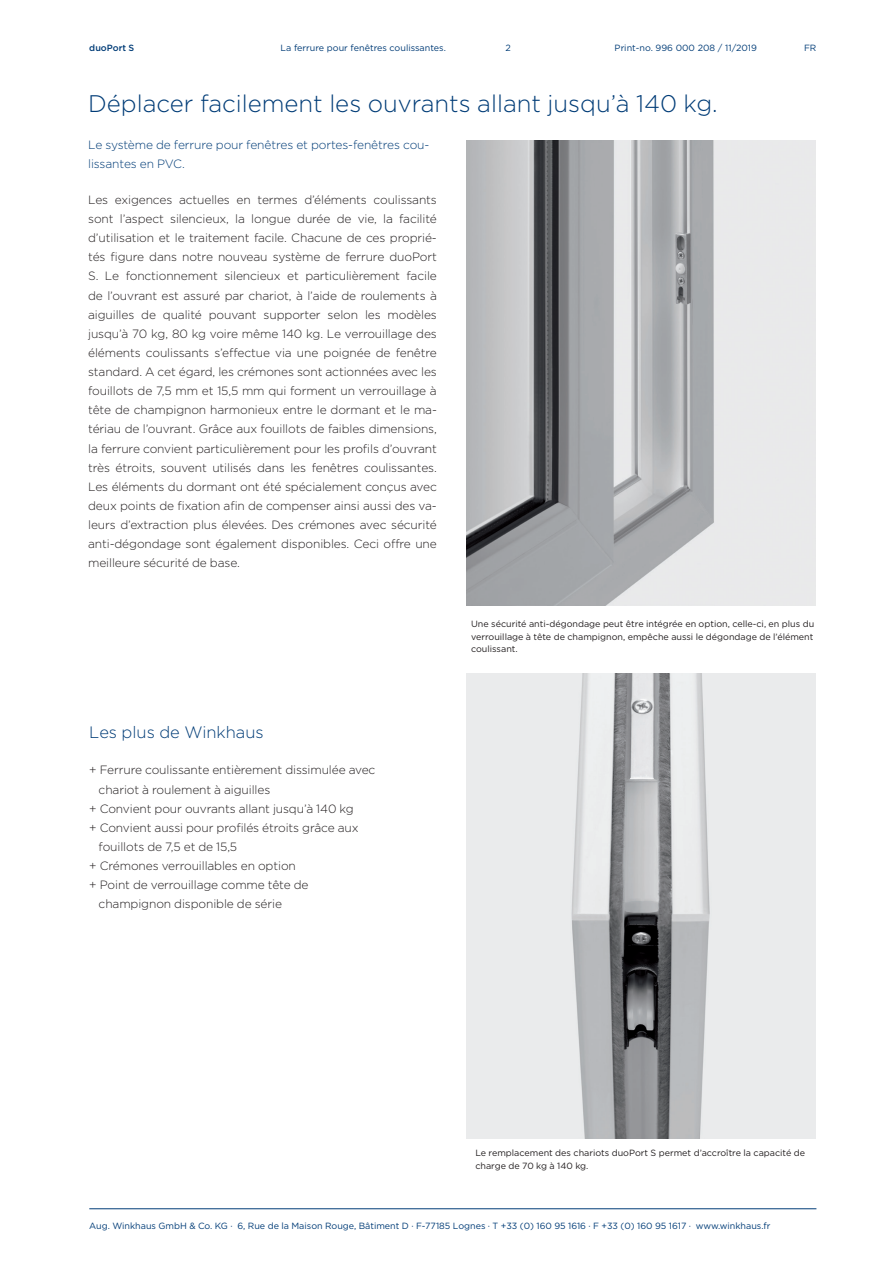
<style>
.page{position:relative;width:893px;height:1263px;background:#fff}
.page>*{position:absolute;margin:0;border:0;box-sizing:border-box;transform-origin:0 0}
.t1{font:300 24px "Gotham";color:#013c77}
.t2{font:300 16.5px "Gotham";color:#013c77}
.t3{font:300 12px/19.2px "Gotham";letter-spacing:-.01em;color:#231f20;text-align:justify}
.t4{font:300 12px/19.2px "Gotham";letter-spacing:-.01em;color:#013c77}
.t5{font:9px/12.8px "Gotham";color:#231f20;text-align:justify}
.t6{font:9px "Gotham";color:#013c77}
.t7{font:500 9px "Gotham";color:#013c77}
</style>
<div class="page">
<img style="left:467px;top:140px;width:348px;height:465px">
<img style="left:467px;top:674px;width:348px;height:465px">
<hr style="left:89px;top:1208px;width:727px;height:1px;background:#013c77">
<p class="t7" style="left:89px;top:42px;width:47px">duoPort S</p>
<p class="t6" style="left:281px;top:42px;width:167px">La ferrure pour fenêtres coulissantes.</p>
<p class="t6" style="left:615px;top:42px;width:144px">Print-no. 996 000 208 / 11/2019</p>
<p class="t6" style="left:804px;top:42px;width:14px">FR</p>
<p class="t6" style="left:505px;top:42px;width:7px">2</p>
<h1 class="t1" style="left:88px;top:89px;width:631px">Déplacer facilement les ouvrants allant jusqu’à 140 kg.</h1>
<p class="t4" style="left:88px;top:134px;width:343px">Le système de ferrure pour fenêtres et portes-fenêtres cou&shy;lissantes en PVC.</p>
<p class="t3" style="left:88px;top:190px;width:350px">Les exigences actuelles en termes d’éléments coulissants sont l’aspect silencieux, la longue durée de vie, la facilité d’utilisation et le traitement facile. Chacune de ces proprié&shy;tés figure dans notre nouveau système de ferrure duoPort S. Le fonctionnement silencieux et particulièrement facile de l’ouvrant est assuré par chariot, à l’aide de roulements à aiguilles de qualité pouvant supporter selon les modèles jusqu’à 70 kg, 80 kg voire même 140 kg. Le verrouillage des éléments coulissants s’effectue via une poignée de fenêtre standard. A cet égard, les crémones sont actionnées avec les fouillots de 7,5 mm et 15,5 mm qui forment un verrouillage à tête de champignon harmonieux entre le dormant et le ma&shy;tériau de l’ouvrant. Grâce aux fouillots de faibles dimensions, la ferrure convient particulièrement pour les profils d’ouvrant très étroits, souvent utilisés dans les fenêtres coulissantes.<br>Les éléments du dormant ont été spécialement conçus avec deux points de fixation afin de compenser ainsi aussi des va&shy;leurs d’extraction plus élevées. Des crémones avec sécurité anti-dégondage sont également disponibles. Ceci offre une meilleure sécurité de base.</p>
<h2 class="t2" style="left:89px;top:722px;width:176px">Les plus de Winkhaus</h2>
<p class="t3" style="left:89px;top:760px;width:288px">+ Ferrure coulissante entièrement dissimulée avec</p>
<p class="t3" style="left:99px;top:779px;width:173px">chariot à roulement à aiguilles</p>
<p class="t3" style="left:89px;top:798px;width:266px">+ Convient pour ouvrants allant jusqu’à 140 kg</p>
<p class="t3" style="left:89px;top:818px;width:271px">+ Convient aussi pour profilés étroits grâce aux</p>
<p class="t3" style="left:99px;top:837px;width:140px">fouillots de 7,5 et de 15,5</p>
<p class="t3" style="left:89px;top:856px;width:208px">+ Crémones verrouillables en option</p>
<p class="t3" style="left:89px;top:875px;width:221px">+ Point de verrouillage comme tête de</p>
<p class="t3" style="left:99px;top:894px;width:185px">champignon disponible de série</p>
<p class="t5" style="left:471px;top:617px;width:345px">Une sécurité anti-dégondage peut être intégrée en option, celle-ci, en plus du verrouillage à tête de champignon, empêche aussi le dégondage de l’élément coulissant.</p>
<p class="t5" style="left:475px;top:1146px;width:331px">Le remplacement des chariots duoPort S permet d’accroître la capacité de charge de 70 kg à 140 kg.</p>
<p class="t6" style="left:89px;top:1220px;width:683px">Aug. Winkhaus GmbH &amp; Co. KG · 6, Rue de la Maison Rouge, Bâtiment D · F-77185 Lognes · T +33 (0) 160 95 1616 · F +33 (0) 160 95 1617 · www.winkhaus.fr</p>
</div>
